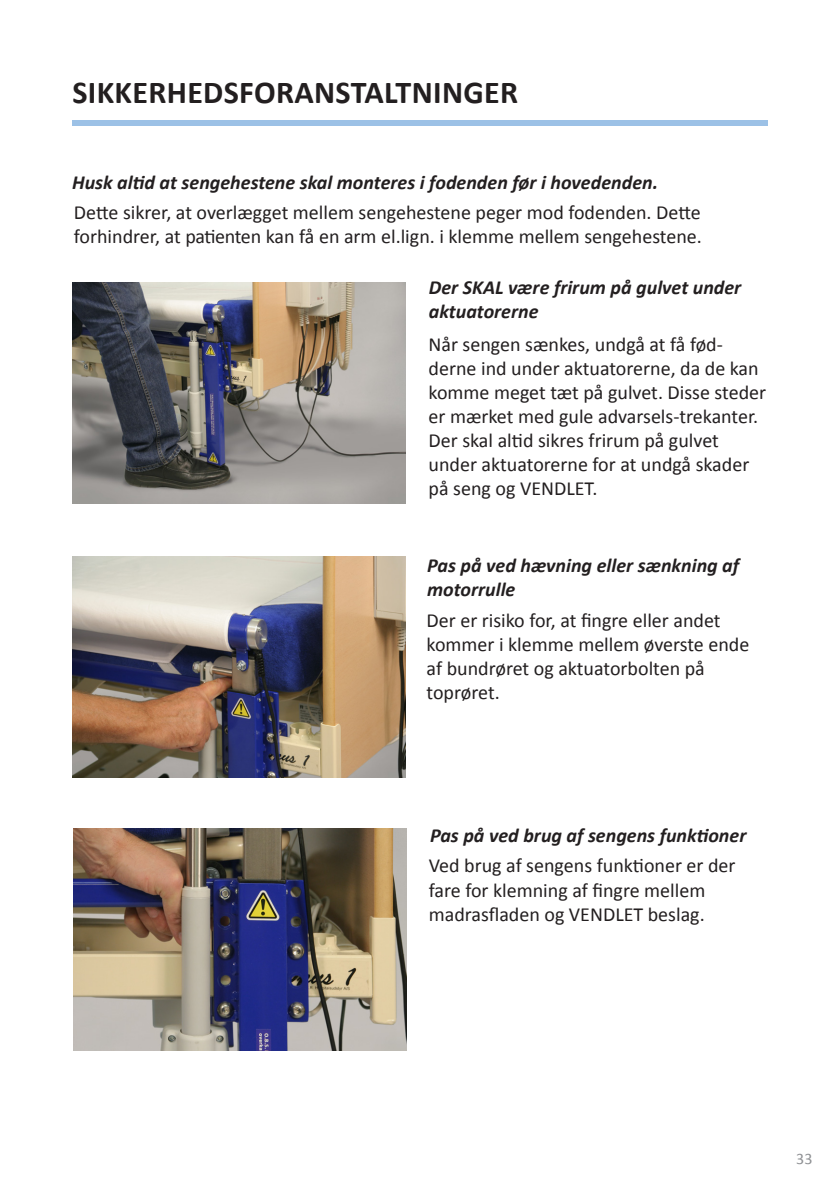
<style>
.page{position:relative;width:840px;height:1191px;background:#fff}
.page>*{position:absolute;margin:0;border:0;box-sizing:border-box;transform-origin:0 0}
.t1{font:700 32px "Calibri";letter-spacing:.01em;color:#231f20}
.t2{font:20px/24px "Calibri";color:#231f20}
.t3{font:italic 700 20px/24px "Calibri";color:#231f20}
.t4{font:16px "Calibri";color:#8f9194}
</style>
<div class="page">
<div style="left:72px;top:121px;width:695px;height:5px;background:#9cc1e6"></div>
<img style="left:73px;top:282px;width:332px;height:222px">
<img style="left:72px;top:556px;width:333px;height:222px">
<img style="left:74px;top:829px;width:332px;height:221px">
<p class="t1" style="left:72px;top:72px;width:447px">SIKKERHEDSFORANSTALTNINGER</p>
<p class="t3" style="left:72px;top:170px;width:587px">Husk altid at sengehestene skal monteres i fodenden før i hovedenden.</p>
<p class="t2" style="left:74px;top:200px;width:629px">Dette sikrer, at overlægget mellem sengehestene peger mod fodenden. Dette forhindrer, at patienten kan få en arm el.lign. i klemme mellem sengehestene.</p>
<p class="t3" style="left:428px;top:275px;width:314px">Der SKAL være frirum på gulvet under</p>
<p class="t3" style="left:428px;top:299px;width:111px">aktuatorerne</p>
<p class="t2" style="left:428px;top:332px;width:339px">Når sengen sænkes, undgå at få fød&shy;derne ind under aktuatorerne, da de kan komme meget tæt på gulvet. Disse steder er mærket med gule advarsels-trekanter.<br>Der skal altid sikres frirum på gulvet under aktuatorerne for at undgå skader på seng og VENDLET.</p>
<p class="t3" style="left:427px;top:553px;width:313px">Pas på ved hævning eller sænkning af motorrulle</p>
<p class="t2" style="left:426px;top:608px;width:324px">Der er risiko for, at fingre eller andet kommer i klemme mellem øverste ende af bundrøret og aktuatorbolten på toprøret.</p>
<p class="t3" style="left:430px;top:823px;width:318px">Pas på ved brug af sengens funktioner</p>
<p class="t2" style="left:428px;top:854px;width:308px">Ved brug af sengens funktioner er der fare for klemning af fingre mellem madrasfladen og VENDLET beslag.</p>
<p class="t4" style="left:795px;top:1148px;width:18px">33</p>
</div>
